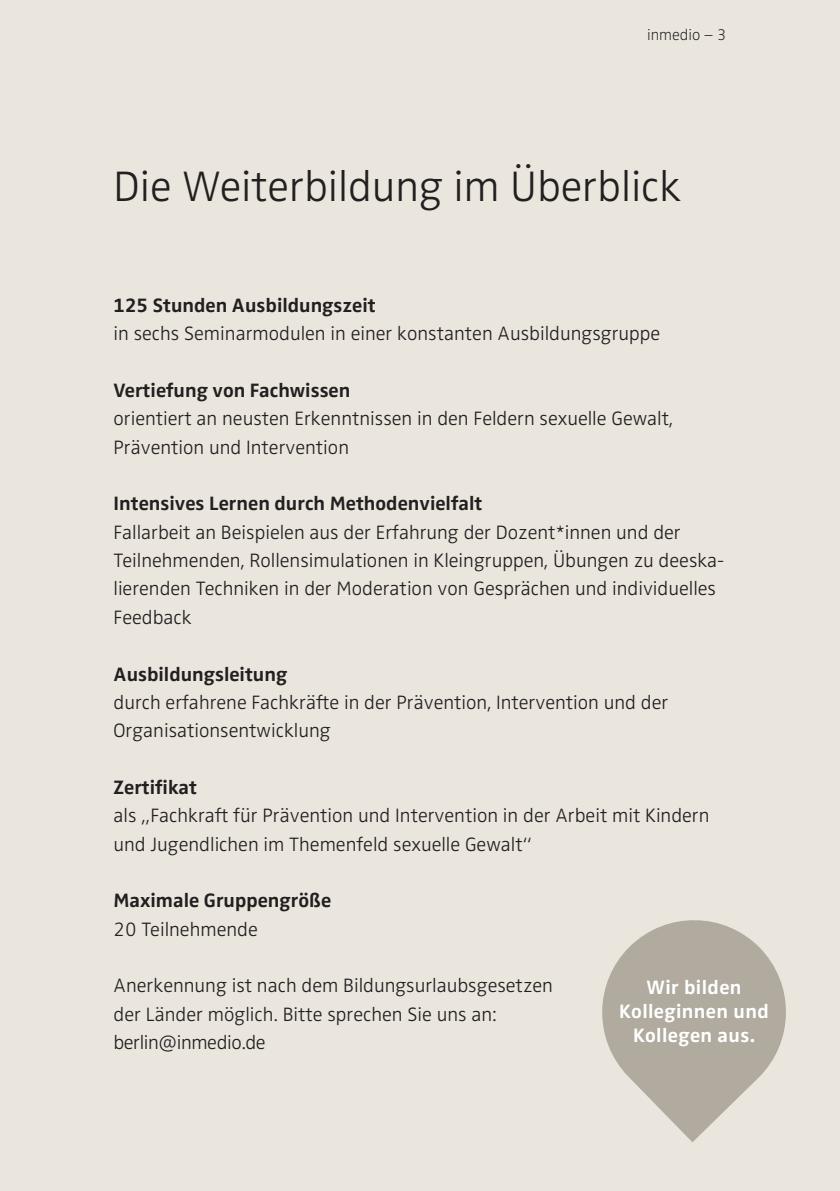
<style>
.page{position:relative;width:840px;height:1191px;background:#fff}
.page>*{position:absolute;margin:0;border:0;box-sizing:border-box;transform-origin:0 0}
.t1{font:44px "Zwo w 2";color:#231f20}
.t2{font:20px/28.4px "Zwo w 2";color:#231f20}
.t3{font:20px "Zwo w 6";color:#231f20}
.t4{font:20px/24px "Zwo w 6";letter-spacing:.02em;color:#fff;text-align:center}
.t5{font:16px "Zwo w 1";color:#231f20}
</style>
<div class="page">
<div style="left:0;top:0;width:839px;height:1191px;background:#eae6de"></div>
<svg style="left:602px;top:920px;width:184px;height:222px;fill:#b0aa9f"></svg>
<p class="t5" style="left:646px;top:25px;width:81px">inmedio – 3</p>
<h1 class="t1" style="left:113px;top:161px;width:569px">Die Weiterbildung im Überblick</h1>
<p class="t3" style="left:113px;top:293px;width:264px">125 Stunden Ausbildungszeit</p>
<p class="t2" style="left:113px;top:319px;width:548px">in sechs Seminarmodulen in einer konstanten Ausbildungsgruppe</p>
<p class="t3" style="left:113px;top:378px;width:238px">Vertiefung von Fachwissen</p>
<p class="t2" style="left:113px;top:404px;width:560px">orientiert an neusten Erkenntnissen in den Feldern sexuelle Gewalt,<br>Prävention und Intervention</p>
<p class="t3" style="left:113px;top:492px;width:370px">Intensives Lernen durch Methodenvielfalt</p>
<p class="t2" style="left:113px;top:518px;width:612px">Fallarbeit an Beispielen aus der Erfahrung der Dozent*innen und der Teilnehmenden, Rollensimulationen in Kleingruppen, Übungen zu deeska&shy;lierenden Techniken in der Moderation von Gesprächen und individuelles Feedback</p>
<p class="t3" style="left:113px;top:662px;width:175px">Ausbildungsleitung</p>
<p class="t2" style="left:113px;top:688px;width:556px">durch erfahrene Fachkräfte in der Prävention, Intervention und der<br>Organisationsentwicklung</p>
<p class="t3" style="left:113px;top:775px;width:85px">Zertifikat</p>
<p class="t2" style="left:113px;top:801px;width:597px">als „Fachkraft für Prävention und Intervention in der Arbeit mit Kindern und Jugendlichen im Themenfeld sexuelle Gewalt“</p>
<p class="t3" style="left:113px;top:889px;width:219px">Maximale Gruppengröße</p>
<p class="t2" style="left:113px;top:914px;width:146px">20 Teilnehmende</p>
<p class="t2" style="left:113px;top:971px;width:441px">Anerkennung ist nach dem Bildungsurlaubsgesetzen der Länder möglich. Bitte sprechen Sie uns an: berlin@inmedio.de</p>
<p class="t4" style="left:619px;top:974px;width:151px">Wir bilden<br>Kolleginnen und<br>Kollegen aus.</p>
</div>
